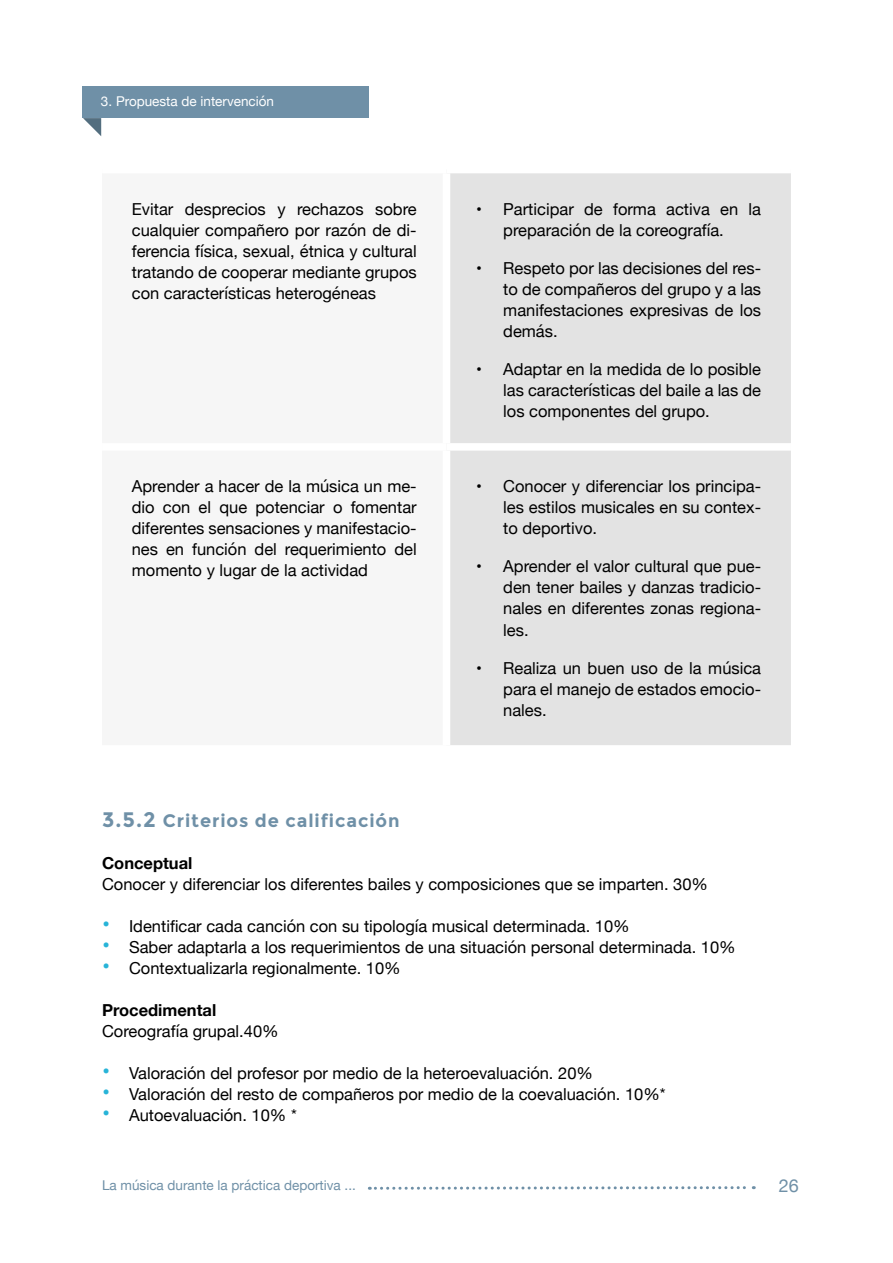
<style>
.page{position:relative;width:893px;height:1263px;background:#fff}
.page>*{position:absolute;margin:0;border:0;box-sizing:border-box;transform-origin:0 0}
.t1{font:700 18px "Montserrat";letter-spacing:.05em;color:#6f90a7}
.t2{font:18px "Helvetica Neue";color:#6f90a7}
.t3{font:16.5px/21px "Helvetica Neue";color:#000;text-align:justify}
.t4{font:700 16.5px "Helvetica Neue";color:#000}
.t5{font:13.5px "Helvetica Neue";color:#6f90a7}
.t6{font:13.5px "Helvetica Neue";color:#fff}
.s1{font-size:21px}
.s2{font-size:22.5px;color:#28b4d8}
</style>
<div class="page">
<svg style="left:369px;top:1186px;width:385px;height:4px"></svg>
<div style="left:83px;top:86px;width:286px;height:32px;background:#6f90a7"></div>
<svg style="left:83px;top:118px;width:18px;height:18px"></svg>
<div style="left:450px;top:173px;width:341px;height:572px;background:#e3e3e3"></div>
<div style="left:446px;top:443px;width:345px;height:8px;background:#fff"></div>
<p class="t6" style="left:101px;top:92px;width:175px">3. Propuesta de intervención</p>
<p class="t3" style="left:132px;top:200px;width:286px">Evitar desprecios y rechazos sobre cualquier compañero por razón de di&shy;ferencia física, sexual, étnica y cultural tratando de cooperar mediante grupos con características heterogéneas</p>
<p class="t3" style="left:503px;top:200px;width:259px;text-indent:-27px">• Participar de forma activa en la preparación de la coreografía.</p>
<p class="t3" style="left:503px;top:259px;width:259px;text-indent:-27px">• Respeto por las decisiones del res&shy;to de compañeros del grupo y a las manifestaciones expresivas de los demás.</p>
<p class="t3" style="left:503px;top:360px;width:259px;text-indent:-27px">• Adaptar en la medida de lo posible las características del baile a las de los componentes del grupo.</p>
<p class="t3" style="left:132px;top:477px;width:286px">Aprender a hacer de la música un me&shy;dio con el que potenciar o fomentar diferentes sensaciones y manifestacio&shy;nes en función del requerimiento del momento y lugar de la actividad</p>
<p class="t3" style="left:503px;top:477px;width:259px;text-indent:-27px">• Conocer y diferenciar los principa&shy;les estilos musicales en su contex&shy;to deportivo.</p>
<p class="t3" style="left:503px;top:557px;width:259px;text-indent:-27px">• Aprender el valor cultural que pue&shy;den tener bailes y danzas tradicio&shy;nales en diferentes zonas regiona&shy;les.</p>
<p class="t3" style="left:503px;top:658px;width:259px;text-indent:-27px">• Realiza un buen uso de la música para el manejo de estados emocio&shy;nales.</p>
<p class="t1" style="left:102px;top:810px;width:299px"><span class="s1">3.5.2</span> Criterios de calificación</p>
<p class="t4" style="left:102px;top:850px;width:92px">Conceptual</p>
<p class="t3" style="left:102px;top:875px;width:608px">Conocer y diferenciar los diferentes bailes y composiciones que se imparten. 30%</p>
<p class="t3" style="left:102px;top:917px;width:529px"><span class="s2">•</span> Identificar cada canción con su tipología musical determinada. 10%</p>
<p class="t3" style="left:102px;top:938px;width:635px"><span class="s2">•</span> Saber adaptarla a los requerimientos de una situación personal determinada. 10%</p>
<p class="t3" style="left:102px;top:959px;width:300px"><span class="s2">•</span> Contextualizarla regionalmente. 10%</p>
<p class="t4" style="left:102px;top:997px;width:116px">Procedimental</p>
<p class="t3" style="left:102px;top:1022px;width:178px">Coreografía grupal.40%</p>
<p class="t3" style="left:102px;top:1064px;width:492px"><span class="s2">•</span> Valoración del profesor por medio de la heteroevaluación. 20%</p>
<p class="t3" style="left:102px;top:1085px;width:565px"><span class="s2">•</span> Valoración del resto de compañeros por medio de la coevaluación. 10%*</p>
<p class="t3" style="left:102px;top:1106px;width:196px"><span class="s2">•</span> Autoevaluación. 10% *</p>
<p class="t5" style="left:102px;top:1175px;width:255px">La música durante la práctica deportiva ...</p>
<p class="t2" style="left:779px;top:1172px;width:22px">26</p>
</div>
